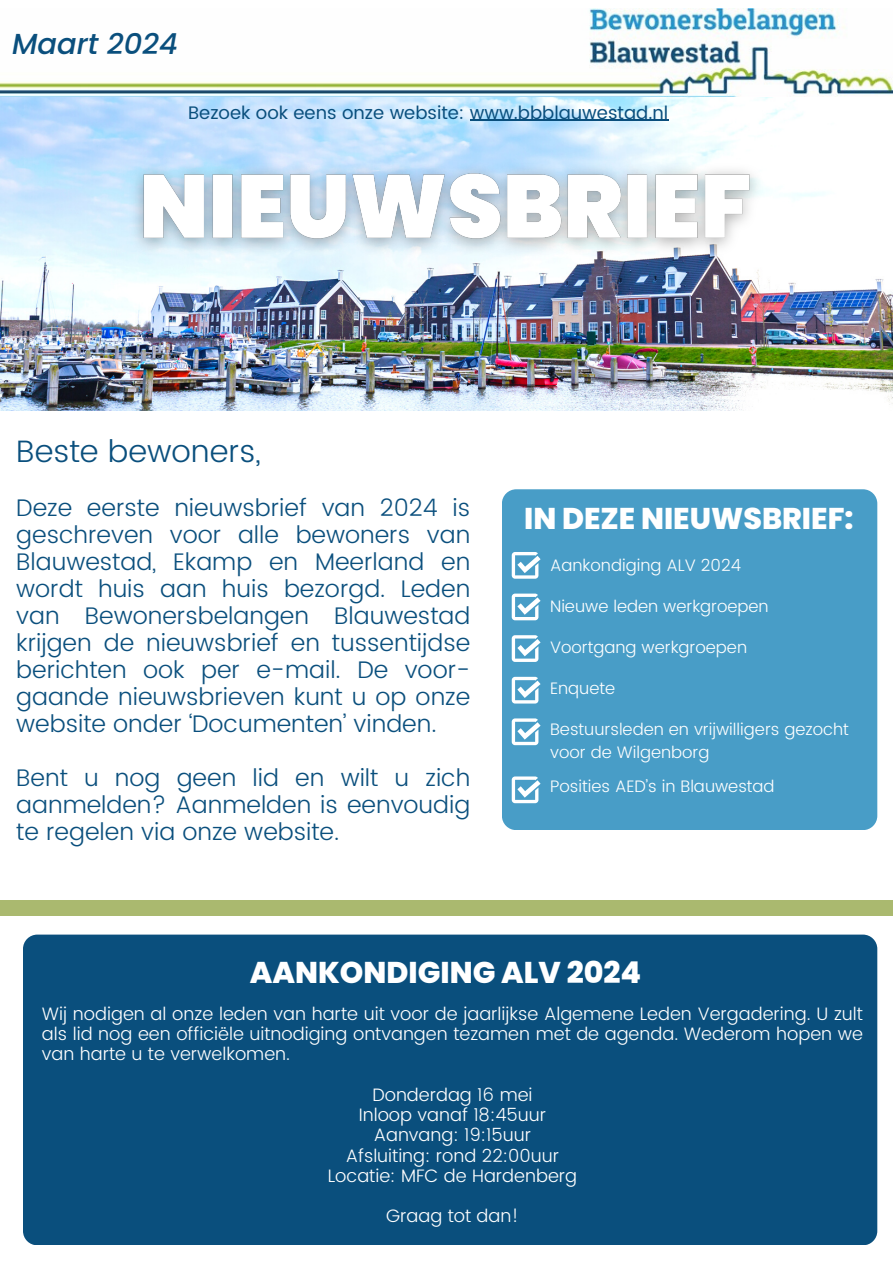
<style>
.page{position:relative;width:893px;height:1264px;background:#fff}
.page>*{position:absolute;margin:0;border:0;box-sizing:border-box;transform-origin:0 0}
.t1{font:300 30.9px "Poppins";color:#0a4f7d}
.t2{font:800 30px "Poppins";color:#fff}
.t3{font:italic 500 28.95px "Poppins";color:#0a4f7d}
.t4{font:300 24px/27px "Poppins";color:#0a4f7d;text-align:justify}
.t5{font:18.15px "Poppins";color:#0a4f7d}
.t6{font:300 18px/20.2px "Poppins";color:#fff;text-align:justify}
.t7{font:300 16.65px/22.5px "Poppins";color:#fff}
</style>
<div class="page">
<div style="left:502px;top:489px;width:375px;height:341px;background:#489dc7;border-radius:14px"></div>
<svg style="left:511px;top:593px;width:29px;height:27px"></svg>
<svg style="left:511px;top:635px;width:29px;height:27px"></svg>
<svg style="left:511px;top:676px;width:29px;height:27px"></svg>
<img style="left:0;top:9px;width:892px;height:89px">
<div style="left:0;top:900px;width:892px;height:16px;background:#aab96f"></div>
<svg style="left:511px;top:552px;width:29px;height:26px"></svg>
<img style="left:0;top:98px;width:892px;height:312px">
<div style="left:23px;top:934px;width:854px;height:311px;background:#0a4f7d;border-radius:14px"></div>
<img style="left:121px;top:144px;width:651px;height:125px">
<svg style="left:511px;top:776px;width:29px;height:27px"></svg>
<hr style="left:470px;top:120px;width:198px;height:1px;background:#0a4f7d">
<svg style="left:511px;top:718px;width:29px;height:27px"></svg>
<h4 class="t3" style="left:12px;top:24px;width:167px">Maart 2024</h4>
<p class="t5" style="left:188px;top:102px;width:481px">Bezoek ook eens onze website: www.bbblauwestad.nl</p>
<h3 class="t1" style="left:16px;top:433px;width:246px">Beste bewoners,</h3>
<p class="t4" style="left:16px;top:494px;width:455px">Deze eerste nieuwsbrief van 2024 is geschreven voor alle bewoners van Blauwestad, Ekamp en Meerland en wordt huis aan huis bezorgd. Leden van Bewonersbelangen Blauwestad krijgen de nieuwsbrief en tussentijdse berichten ook per e-mail. De voor&shy;gaande nieuwsbrieven kunt u op onze website onder ‘Documenten’ vinden.</p>
<p class="t4" style="left:16px;top:764px;width:455px">Bent u nog geen lid en wilt u zich aanmelden? Aanmelden is eenvoudig te regelen via onze website.</p>
<p class="t2" style="left:524px;top:497px;width:331px">IN DEZE NIEUWSBRIEF:</p>
<p class="t7" style="left:550px;top:553px;width:192px">Aankondiging ALV 2024</p>
<p class="t7" style="left:550px;top:594px;width:220px">Nieuwe leden werkgroepen</p>
<h5 class="t7" style="left:550px;top:635px;width:198px">Voortgang werkgroepen</h5>
<h2 class="t7" style="left:550px;top:677px;width:67px">Enquete</h2>
<p class="t7" style="left:550px;top:718px;width:300px">Bestuursleden en vrijwilligers gezocht voor de Wilgenborg</p>
<p class="t7" style="left:550px;top:775px;width:226px">Posities AED’s in Blauwestad</p>
<p class="t2" style="left:250px;top:951px;width:393px">AANKONDIGING ALV 2024</p>
<p class="t6" style="left:42px;top:1003px;width:822px">Wij nodigen al onze leden van harte uit voor de jaarlijkse Algemene Leden Vergadering. U zult als lid nog een officiële uitnodiging ontvangen tezamen met de agenda. Wederom hopen we van harte u te verwelkomen.</p>
<p class="t6" style="left:372px;top:1084px;width:162px">Donderdag 16 mei</p>
<p class="t6" style="left:359px;top:1104px;width:189px">Inloop vanaf 18:45uur</p>
<p class="t6" style="left:374px;top:1125px;width:159px">Aanvang: 19:15uur</p>
<p class="t6" style="left:346px;top:1145px;width:215px">Afsluiting: rond 22:00uur</p>
<p class="t6" style="left:328px;top:1165px;width:251px">Locatie: MFC de Hardenberg</p>
<h2 class="t6" style="left:386px;top:1206px;width:134px">Graag tot dan!</h2>
</div>
